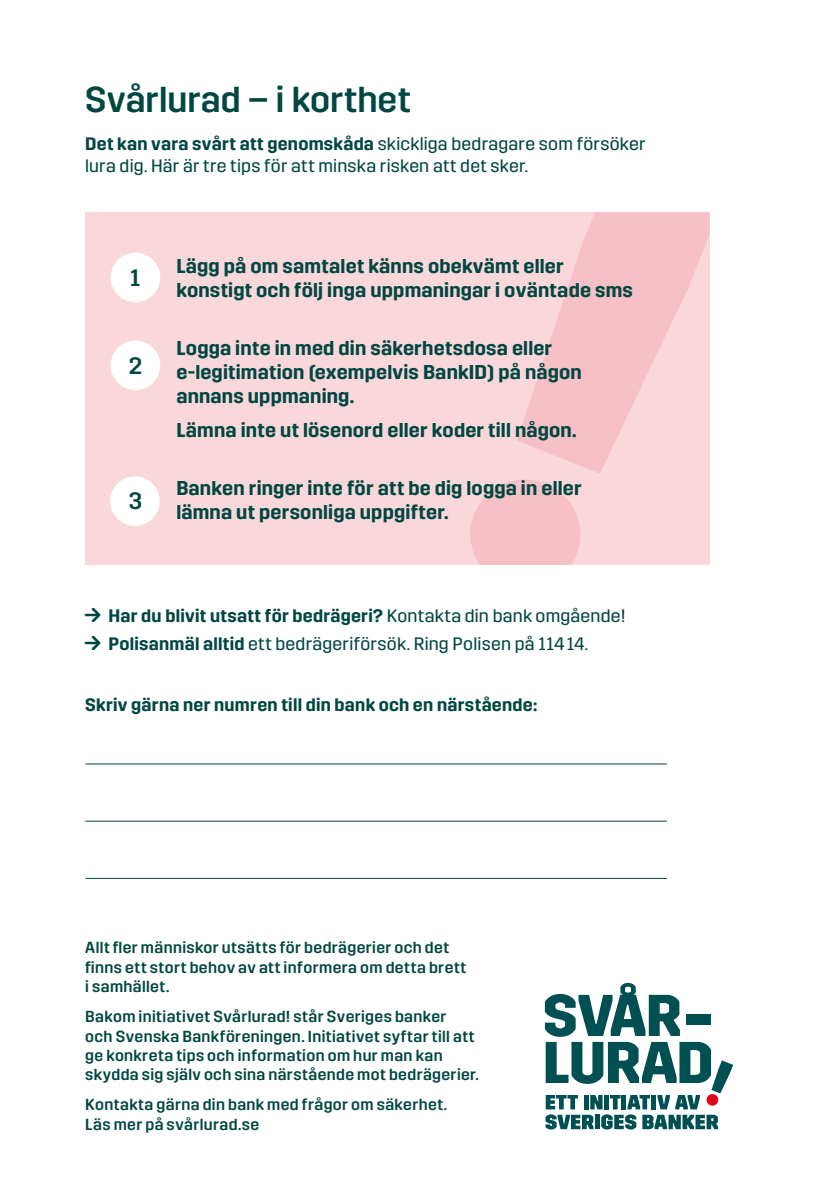
<style>
.page{position:relative;width:840px;height:1191px;background:#fff}
.page>*{position:absolute;margin:0;border:0;box-sizing:border-box;transform-origin:0 0}
.t1{font:500 36px "Trim";color:#004741}
.t2{font:500 23.6px "Trim";color:#004741}
.t3{font:600 20px/24px "Trim";letter-spacing:.01em;color:#004741}
.t4{font:18px/21.6px "Trim";letter-spacing:.015em;color:#004741}
.t5{font:600 18px "Trim";letter-spacing:.015em;color:#004741}
.t6{font:500 16px/19.2px "Trim";letter-spacing:.025em;color:#004741}
.s1{font-weight:600}
.s2{font-size:20px}
.s3{font-weight:400}
.s4{font-weight:600;font-size:20px}
</style>
<div class="page">
<div style="left:85px;top:212px;width:624px;height:353px;background:#fad7da"></div>
<svg style="left:517px;top:212px;width:192px;height:261px;fill:#f7bfc6"></svg>
<svg style="left:470px;top:480px;width:110px;height:85px"></svg>
<div style="left:111px;top:253px;width:49px;height:49px;background:#fff;border-radius:50%"></div>
<div style="left:111px;top:340px;width:49px;height:50px;background:#fff;border-radius:50%"></div>
<div style="left:110px;top:476px;width:50px;height:50px;background:#fff;border-radius:50%"></div>
<hr style="left:85px;top:821px;width:581px;height:1px;background:#004741">
<hr style="left:85px;top:763px;width:581px;height:1px;background:#004741">
<hr style="left:85px;top:878px;width:581px;height:1px;background:#004741">
<svg style="left:544px;top:983px;width:135px;height:53px"></svg>
<div style="left:685px;top:1014px;width:25px;height:11px;background:#004f52"></div>
<svg style="left:545px;top:1042px;width:187px;height:87px"></svg>
<h1 class="t1" style="left:85px;top:79px;width:327px">Svårlurad – i korthet</h1>
<p class="t4" style="left:85px;top:133px;width:561px"><span class="s1">Det kan vara svårt att genomskåda</span> skickliga bedragare som försöker lura dig. Här är tre tips för att minska risken att det sker.</p>
<h2 class="t2" style="left:130px;top:264px;width:12px">1</h2>
<h2 class="t2" style="left:129px;top:352px;width:15px">2</h2>
<h2 class="t2" style="left:129px;top:488px;width:15px">3</h2>
<p class="t3" style="left:176px;top:254px;width:458px">Lägg på om samtalet känns obekvämt eller konstigt och följ inga uppmaningar i oväntade sms</p>
<p class="t3" style="left:176px;top:337px;width:407px">Logga inte in med din säkerhetsdosa eller e-legitimation (exempelvis BankID) på någon annans uppmaning.</p>
<p class="t3" style="left:176px;top:418px;width:401px">Lämna inte ut lösenord eller koder till någon.</p>
<p class="t3" style="left:176px;top:477px;width:406px">Banken ringer inte för att be dig logga in eller lämna ut personliga uppgifter.</p>
<p class="t5" style="left:85px;top:605px;width:541px"><span class="s2">→</span> Har du blivit utsatt för bedrägeri? <span class="s3">Kontakta din bank omgående!</span></p>
<p class="t4" style="left:85px;top:633px;width:504px"><span class="s4">→</span> <span class="s1">Polisanmäl alltid</span> ett bedrägeriförsök. Ring Polisen på 11414.</p>
<p class="t5" style="left:85px;top:694px;width:453px">Skriv gärna ner numren till din bank och en närstående:</p>
<p class="t6" style="left:85px;top:938px;width:382px">Allt fler människor utsätts för bedrägerier och det finns ett stort behov av att informera om detta brett i samhället.</p>
<p class="t6" style="left:85px;top:1007px;width:395px">Bakom initiativet Svårlurad! står Sveriges banker<br>och Svenska Bankföreningen. Initiativet syftar till att ge konkreta tips och information om hur man kan skydda sig själv och sina närstående mot bedrägerier.</p>
<p class="t6" style="left:85px;top:1095px;width:363px">Kontakta gärna din bank med frågor om säkerhet.<br>Läs mer på svårlurad.se</p>
</div>
